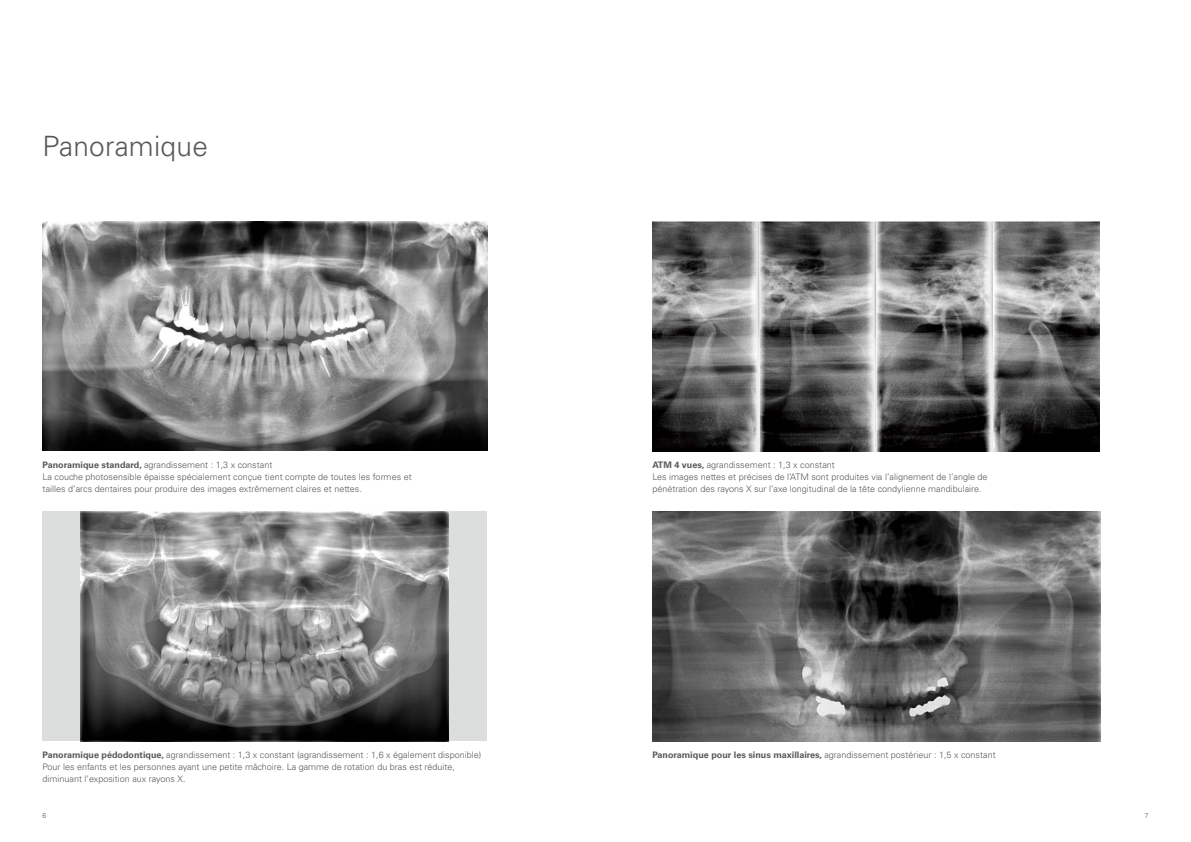
<style>
.page{position:relative;width:1191px;height:842px;background:#fff}
.page>*{position:absolute;margin:0;border:0;box-sizing:border-box;transform-origin:0 0}
.headline_1__28pt{font:300 28px "Univers LT Std";letter-spacing:.01em;color:#5a5757}
.Copy_9pt_-_english{font:300 9px/11.7px "Univers";color:#5a5757}
.t1{font:300 7px "Univers";color:#5a5757}
.s1{font-weight:700}
</style>
<div class="page">
<img style="left:652px;top:512px;width:449px;height:229px">
<img style="left:43px;top:221px;width:444px;height:229px">
<div style="left:43px;top:512px;width:37px;height:229px;background:#dcdddd"></div>
<div style="left:448px;top:512px;width:39px;height:229px;background:#dcdddd"></div>
<img style="left:80px;top:512px;width:368px;height:229px">
<img style="left:652px;top:221px;width:447px;height:230px">
<p class="headline_1__28pt" style="left:43px;top:129px;width:167px">Panoramique</p>
<p class="Copy_9pt_-_english" style="left:43px;top:459px;width:371px"><span class="s1">Panoramique standard,</span> agrandissement : 1,3 x constant<br>La couche photosensible épaisse spécialement conçue tient compte de toutes les formes et tailles d’arcs dentaires pour produire des images extrêmement claires et nettes.</p>
<p class="Copy_9pt_-_english" style="left:43px;top:749px;width:440px"><span class="s1">Panoramique pédodontique,</span> agrandissement : 1,3 x constant (agrandissement : 1,6 x également disponible)<br>Pour les enfants et les personnes ayant une petite mâchoire. La gamme de rotation du bras est réduite, diminuant l’exposition aux rayons X.</p>
<p class="Copy_9pt_-_english" style="left:652px;top:459px;width:337px"><span class="s1">ATM 4 vues,</span> agrandissement : 1,3 x constant<br>Les images nettes et précises de l’ATM sont produites via l’alignement de l’angle de pénétration des rayons X sur l’axe longitudinal de la tête condylienne mandibulaire.</p>
<p class="Copy_9pt_-_english" style="left:652px;top:749px;width:345px"><span class="s1">Panoramique pour les sinus maxillaires,</span> agrandissement postérieur : 1,5 x constant</p>
<p class="t1" style="left:43px;top:811px;width:5px">6</p>
<p class="t1" style="left:1144px;top:811px;width:5px">7</p>
</div>
